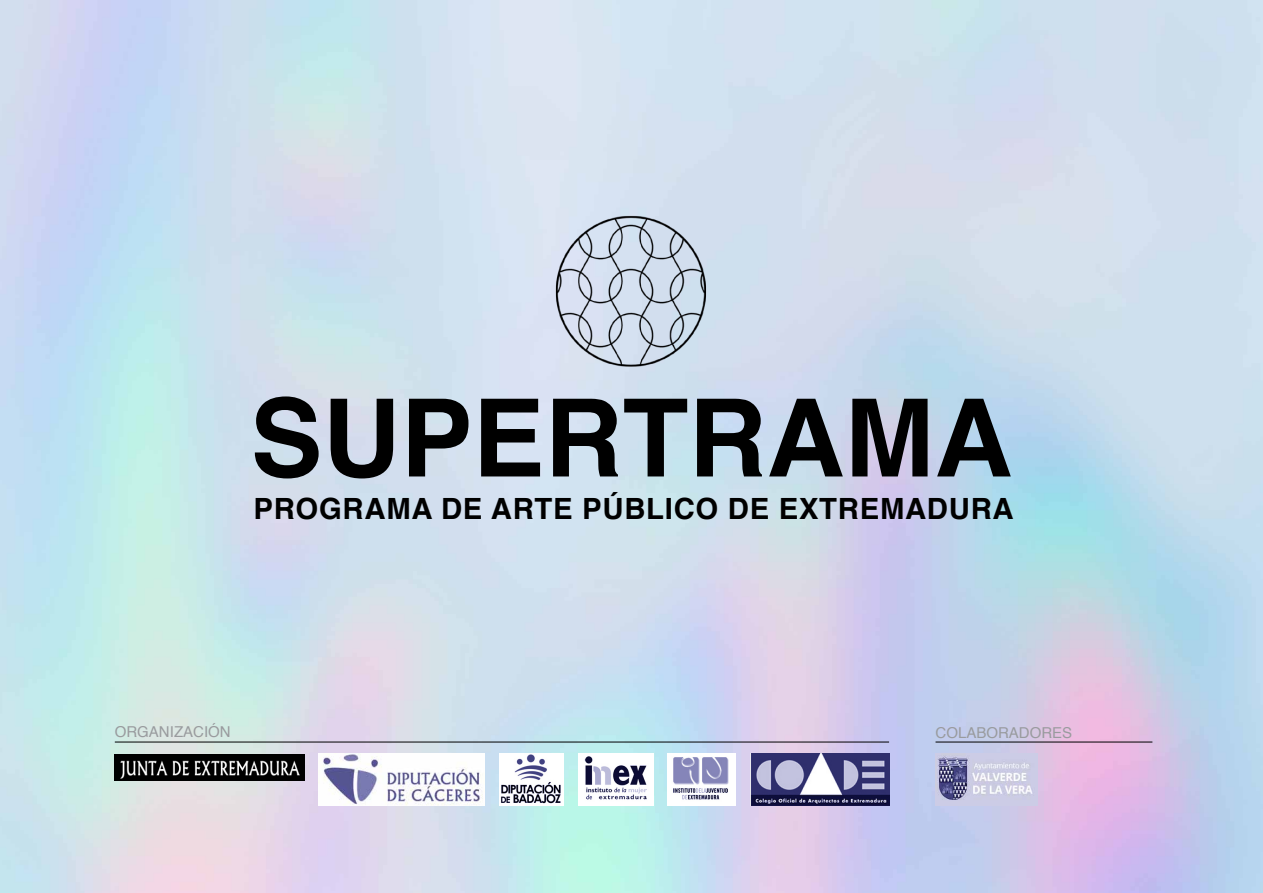
<style>
.page{position:relative;width:1263px;height:893px;background:#fff}
.page>*{position:absolute;margin:0;border:0;box-sizing:border-box;transform-origin:0 0}
.t1{font:700 108px "Helvetica";color:#000}
.t2{font:700 29.25px "Helvetica";letter-spacing:.025em;color:#000}
.t3{font:15px "Helvetica";color:#999b9e}
</style>
<div class="page">
<img style="left:0;top:1px;width:1263px;height:892px">
<img style="left:531px;top:196px;width:200px;height:186px">
<img style="left:319px;top:753px;width:165px;height:52px">
<img style="left:499px;top:753px;width:65px;height:52px">
<img style="left:751px;top:754px;width:138px;height:52px">
<img style="left:935px;top:753px;width:102px;height:52px">
<img style="left:579px;top:753px;width:74px;height:52px">
<img style="left:668px;top:753px;width:68px;height:52px">
<hr style="left:115px;top:742px;width:774px;height:1px;background:#000">
<hr style="left:935px;top:742px;width:217px;height:1px;background:#000">
<img style="left:115px;top:754px;width:189px;height:26px">
<h1 class="t1" style="left:250px;top:351px;width:763px">SUPERTRAMA</h1>
<p class="t2" style="left:254px;top:486px;width:762px">PROGRAMA DE ARTE PÚBLICO DE EXTREMADURA</p>
<p class="t3" style="left:115px;top:720px;width:117px">ORGANIZACIÓN</p>
<p class="t3" style="left:935px;top:721px;width:138px">COLABORADORES</p>
</div>
